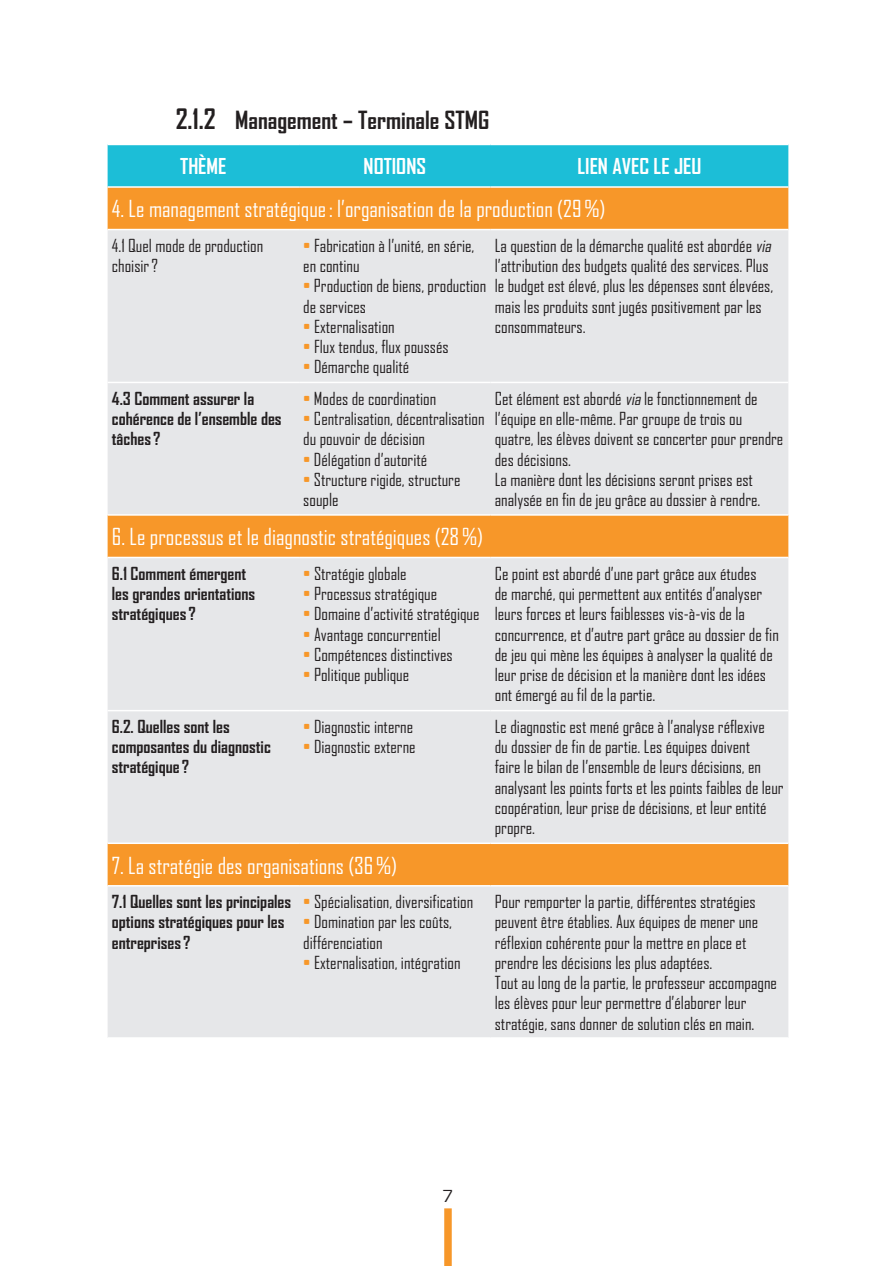
<style>
.page{position:relative;width:896px;height:1266px;background:#fff}
.page>*{position:absolute;margin:0;border:0;box-sizing:border-box;transform-origin:0 0}
.t1{font:700 24px "Agency FB";color:#231f20}
.t2{font:22.5px "Agency FB";color:#fff}
.t3{font:700 21px "Agency FB";color:#fff}
.t4{font:18px "Eurostile";color:#231f20}
.t5{font:17.25px/20.2px "Agency FB";color:#231f20}
.t6{font:700 17.25px/20.2px "Agency FB";color:#231f20}
.s1{font-size:27px}
.s2{color:#f79729}
.s3{font-style:italic}
</style>
<div class="page">
<div style="left:444px;top:1208px;width:7px;height:57px;background:#f79729"></div>
<div style="left:108px;top:145px;width:680px;height:41px;background:#1cbed7"></div>
<div style="left:108px;top:188px;width:680px;height:41px;background:#f79729"></div>
<svg style="left:108px;top:230px;width:680px;height:807px;background:#e7ded5"></svg>
<hr style="left:108px;top:382px;width:191px;height:1px;background:#fff">
<hr style="left:299px;top:382px;width:191px;height:1px;background:#fff">
<hr style="left:490px;top:382px;width:298px;height:1px;background:#fff">
<hr style="left:108px;top:514px;width:191px;height:1px;background:#fff">
<hr style="left:299px;top:514px;width:191px;height:1px;background:#fff">
<hr style="left:490px;top:514px;width:298px;height:1px;background:#fff">
<hr style="left:108px;top:710px;width:191px;height:1px;background:#fff">
<hr style="left:299px;top:710px;width:191px;height:1px;background:#fff">
<hr style="left:490px;top:710px;width:298px;height:1px;background:#fff">
<hr style="left:108px;top:842px;width:191px;height:2px;background:#fff">
<hr style="left:299px;top:842px;width:191px;height:2px;background:#fff">
<hr style="left:490px;top:842px;width:298px;height:2px;background:#fff">
<hr style="left:108px;top:556px;width:191px;height:2px;background:#fff">
<hr style="left:299px;top:556px;width:191px;height:2px;background:#fff">
<hr style="left:490px;top:556px;width:298px;height:2px;background:#fff">
<hr style="left:108px;top:885px;width:191px;height:1px;background:#fff">
<hr style="left:299px;top:885px;width:191px;height:1px;background:#fff">
<hr style="left:490px;top:885px;width:298px;height:1px;background:#fff">
<h1 class="t1" style="left:176px;top:107px;width:315px"><span class="s1">2.1.2</span> Management – Terminale STMG</h1>
<p class="t3" style="left:180px;top:154px;width:48px">THÈME</p>
<p class="t3" style="left:363px;top:154px;width:64px">NOTIONS</p>
<p class="t3" style="left:577px;top:154px;width:125px">LIEN AVEC LE JEU</p>
<h2 class="t2" style="left:112px;top:196px;width:495px">4. Le management stratégique: l’organisation de la production (29%)</h2>
<p class="t5" style="left:112px;top:235px;width:153px">4.1 Quel mode de production choisir?</p>
<p class="t5" style="left:303px;top:235px;width:173px"><span class="s2">•</span> Fabrication à l’unité, en série, en continu</p>
<p class="t5" style="left:303px;top:276px;width:184px"><span class="s2">•</span> Production de biens, production de services</p>
<p class="t5" style="left:303px;top:316px;width:93px"><span class="s2">•</span> Externalisation</p>
<p class="t5" style="left:303px;top:337px;width:147px"><span class="s2">•</span> Flux tendus, flux poussés</p>
<p class="t5" style="left:303px;top:357px;width:107px"><span class="s2">•</span> Démarche qualité</p>
<p class="t5" style="left:494px;top:235px;width:281px">La question de la démarche qualité est abordée <span class="s3">via </span>l’attribution des budgets qualité des services. Plus le budget est élevé, plus les dépenses sont élevées, mais les produits sont jugés positivement par les consommateurs.</p>
<p class="t6" style="left:112px;top:388px;width:171px">4.3 Comment assurer la cohérence de l’ensemble des tâches ?</p>
<p class="t5" style="left:303px;top:388px;width:134px"><span class="s2">•</span> Modes de coordination</p>
<p class="t5" style="left:303px;top:408px;width:183px"><span class="s2">•</span> Centralisation, décentralisation du pouvoir de décision</p>
<p class="t5" style="left:303px;top:449px;width:125px"><span class="s2">•</span> Délégation d’autorité</p>
<p class="t5" style="left:303px;top:469px;width:159px"><span class="s2">•</span> Structure rigide, structure souple</p>
<h2 class="t2" style="left:112px;top:524px;width:372px">6. Le processus et le diagnostic stratégiques (28%)</h2>
<p class="t6" style="left:112px;top:563px;width:145px">6.1 Comment émergent les grandes orientations stratégiques ?</p>
<p class="t5" style="left:303px;top:563px;width:105px"><span class="s2">•</span> Stratégie globale</p>
<p class="t5" style="left:303px;top:583px;width:135px"><span class="s2">•</span> Processus stratégique</p>
<p class="t5" style="left:303px;top:604px;width:178px"><span class="s2">•</span> Domaine d’activité stratégique</p>
<p class="t5" style="left:303px;top:624px;width:139px"><span class="s2">•</span> Avantage concurrentiel</p>
<p class="t5" style="left:303px;top:644px;width:151px"><span class="s2">•</span> Compétences distinctives</p>
<p class="t5" style="left:303px;top:664px;width:107px"><span class="s2">•</span> Politique publique</p>
<p class="t6" style="left:112px;top:716px;width:160px">6.2. Quelles sont les composantes du diagnostic stratégique ?</p>
<p class="t5" style="left:303px;top:716px;width:111px"><span class="s2">•</span> Diagnostic interne</p>
<p class="t5" style="left:303px;top:736px;width:114px"><span class="s2">•</span> Diagnostic externe</p>
<h2 class="t2" style="left:112px;top:852px;width:287px">7. La stratégie des organisations (36%)</h2>
<p class="t6" style="left:112px;top:891px;width:181px">7.1 Quelles sont les principales options stratégiques pour les entreprises ?</p>
<p class="t5" style="left:303px;top:891px;width:171px"><span class="s2">•</span> Spécialisation, diversification</p>
<p class="t5" style="left:303px;top:912px;width:150px"><span class="s2">•</span> Domination par les coûts, différenciation</p>
<p class="t5" style="left:303px;top:952px;width:159px"><span class="s2">•</span> Externalisation, intégration</p>
<p class="t5" style="left:494px;top:388px;width:290px">Cet élément est abordé <span class="s3">via</span> le fonctionnement de l’équipe en elle-même. Par groupe de trois ou quatre, les élèves doivent se concerter pour prendre des décisions.<br>La manière dont les décisions seront prises est analysée en fin de jeu grâce au dossier à rendre.</p>
<p class="t5" style="left:494px;top:563px;width:285px">Ce point est abordé d’une part grâce aux études<br>de marché, qui permettent aux entités d’analyser leurs forces et leurs faiblesses vis-à-vis de la concurrence, et d’autre part grâce au dossier de fin de jeu qui mène les équipes à analyser la qualité de leur prise de décision et la manière dont les idées ont émergé au fil de la partie.</p>
<p class="t5" style="left:494px;top:716px;width:290px">Le diagnostic est mené grâce à l’analyse réflexive<br>du dossier de fin de partie. Les équipes doivent<br>faire le bilan de l’ensemble de leurs décisions, en analysant les points forts et les points faibles de leur coopération, leur prise de décisions, et leur entité propre.</p>
<p class="t5" style="left:494px;top:891px;width:284px">Pour remporter la partie, différentes stratégies peuvent être établies. Aux équipes de mener une réflexion cohérente pour la mettre en place et prendre les décisions les plus adaptées.<br>Tout au long de la partie, le professeur accompagne les élèves pour leur permettre d’élaborer leur stratégie, sans donner de solution clés en main.</p>
<p class="t4" style="left:442px;top:1186px;width:13px">7</p>
</div>
